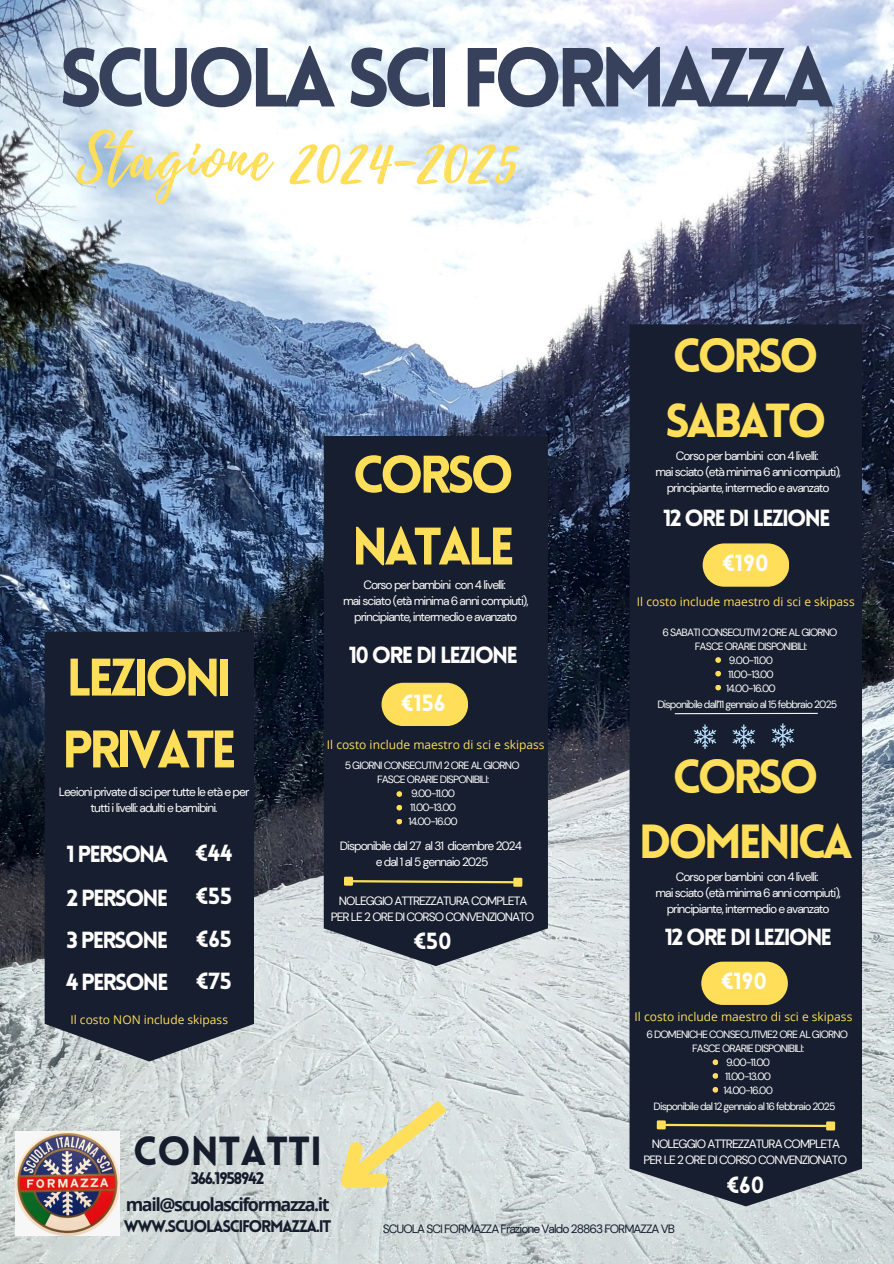
<style>
.page{position:relative;width:894px;height:1264px;background:#fff}
.page>*{position:absolute;margin:0;border:0;box-sizing:border-box;transform-origin:0 0}
.t1{font:900 81.75px "Lovelo";letter-spacing:-.08em;color:#38415c}
.t2{font:61.35px "Playlist Script";letter-spacing:.035em;color:#ffde59}
.t3{font:900 51.6px/71.8px "Lovelo";letter-spacing:-.08em;color:#ffde59}
.t4{font:900 46.8px/65.1px "Lovelo";letter-spacing:-.08em;color:#ffde59}
.t5{font:900 39.75px "Lovelo";color:#161e2e}
.t6{font:900 22.8px "Lovelo";letter-spacing:-.08em;color:#fffefd}
.t7{font:700 18px "Open Sans";letter-spacing:-.08em;color:#161e2e}
.t8{font:900 16.5px "Lovelo";letter-spacing:-.08em;color:#161e2e}
.t9{font:12px/16px "DM Sans";letter-spacing:-.08em;color:#fffefd;text-align:center}
.t10{font:12px "Open Sans";color:#ffde59}
.t11{font:12px "DM Sans";letter-spacing:-.08em;color:#161e2e}
.t12{font:10.5px "DM Sans";letter-spacing:-.08em;color:#fffefd}
</style>
<div class="page">
<img style="left:0;top:0;width:893px;height:1263px">
<svg style="left:305px;top:1086px;width:156px;height:140px;background:#d9dccd"></svg>
<div style="left:324px;top:436px;width:223px;height:530px;background:#161e2f"></div>
<div style="left:381px;top:682px;width:87px;height:44px;background:#ffde59;border-radius:22px"></div>
<svg style="left:353px;top:879px;width:160px;height:5px"></svg>
<div style="left:345px;top:877px;width:7px;height:7px;background:#ffde59"></div>
<div style="left:344px;top:876px;width:9px;height:9px;border:2px solid #ffde59"></div>
<div style="left:514px;top:878px;width:7px;height:7px;background:#ffde59"></div>
<div style="left:513px;top:877px;width:9px;height:9px;border:2px solid #ffde59"></div>
<svg style="left:396px;top:804px;width:6px;height:6px"></svg>
<svg style="left:396px;top:818px;width:6px;height:6px"></svg>
<svg style="left:396px;top:791px;width:6px;height:6px"></svg>
<div style="left:629px;top:324px;width:233px;height:882px;background:#161e2f"></div>
<svg style="left:665px;top:1122px;width:160px;height:6px"></svg>
<div style="left:657px;top:1121px;width:7px;height:7px;background:#ffde59"></div>
<div style="left:656px;top:1120px;width:9px;height:9px;border:2px solid #ffde59"></div>
<div style="left:827px;top:1122px;width:6px;height:7px;background:#ffde59"></div>
<div style="left:825px;top:1121px;width:9px;height:9px;border:2px solid #ffde59"></div>
<div style="left:702px;top:543px;width:87px;height:43px;background:#ffde59;border-radius:22px"></div>
<svg style="left:715px;top:670px;width:5px;height:6px"></svg>
<svg style="left:715px;top:684px;width:5px;height:6px"></svg>
<svg style="left:715px;top:657px;width:5px;height:6px"></svg>
<hr style="left:674px;top:713px;width:143px;height:1px;background:#eef3f7">
<svg style="left:712px;top:1072px;width:6px;height:6px"></svg>
<svg style="left:712px;top:1086px;width:6px;height:6px"></svg>
<svg style="left:712px;top:1059px;width:6px;height:6px"></svg>
<div style="left:701px;top:961px;width:86px;height:43px;background:#ffde59;border-radius:22px"></div>
<svg style="left:693px;top:724px;width:23px;height:25px"></svg>
<svg style="left:732px;top:724px;width:22px;height:25px"></svg>
<svg style="left:771px;top:723px;width:22px;height:25px"></svg>
<img style="left:15px;top:1131px;width:104px;height:104px">
<div style="left:45px;top:631px;width:209px;height:430px;background:#161e2f"></div>
<p class="t1" style="left:59px;top:45px;width:777px">SCUOLA SCI FORMAZZA</p>
<h3 class="t2" style="left:76px;top:115px;width:442px">Stagione 2024-2025</h3>
<p class="t3" style="left:62px;top:646px;width:176px">LEZIONI<br>PRIVATE</p>
<p class="t9" style="left:59px;top:783px;width:192px">Leeioni private di sci per tutte le età e per tutti i livelli: adulti e bamibini.</p>
<p class="t6" style="left:66px;top:845px;width:103px">1 PERSONA</p>
<h3 class="t6" style="left:196px;top:844px;width:38px">€44</h3>
<h5 class="t6" style="left:66px;top:888px;width:103px">2 PERSONE</h5>
<h5 class="t6" style="left:196px;top:887px;width:37px">€55</h5>
<h5 class="t6" style="left:67px;top:931px;width:103px">3 PERSONE</h5>
<h5 class="t6" style="left:197px;top:930px;width:37px">€65</h5>
<p class="t6" style="left:66px;top:973px;width:104px">4 PERSONE</p>
<p class="t6" style="left:197px;top:972px;width:36px">€75</p>
<p class="t10" style="left:70px;top:1010px;width:159px">Il costo NON include skipass</p>
<p class="t3" style="left:352px;top:444px;width:164px">CORSO<br>NATALE</p>
<p class="t9" style="left:363px;top:576px;width:144px">Corso per bambini con 4 livelli:</p>
<p class="t9" style="left:343px;top:592px;width:187px">mai sciato (età minima 6 anni compiuti), principiante, intermedio e avanzato</p>
<p class="t6" style="left:349px;top:645px;width:170px">10 ORE DI LEZIONE</p>
<h1 class="t6" style="left:401px;top:694px;width:45px">€156</h1>
<p class="t10" style="left:327px;top:736px;width:219px">Il costo include maestro di sci e skipass</p>
<h2 class="t12" style="left:344px;top:758px;width:176px">5 GIORNI CONSECUTIVI 2 ORE AL GIORNO</h2>
<h3 class="t12" style="left:377px;top:772px;width:114px">FASCE ORARIE DISPONIBILI:</h3>
<p class="t12" style="left:411px;top:786px;width:45px">9.00-11.00</p>
<p class="t12" style="left:410px;top:800px;width:47px">11.00-13.00</p>
<h5 class="t12" style="left:408px;top:814px;width:51px">14.00-16.00</h5>
<p class="t9" style="left:340px;top:838px;width:184px">Disponibile dal 27 al 31 dicembre 2024</p>
<p class="t9" style="left:375px;top:854px;width:114px">e dal 1 al 5 gennaio 2025</p>
<p class="t9" style="left:330px;top:893px;width:205px">NOLEGGIO ATTREZZATURA COMPLETA<br>PER LE 2 ORE DI CORSO CONVENZIONATO</p>
<p class="t6" style="left:414px;top:931px;width:39px">€50</p>
<p class="t5" style="left:133px;top:1134px;width:190px">CONTATTI</p>
<p class="t4" style="left:665px;top:328px;width:163px">CORSO<br>SABATO</p>
<p class="t9" style="left:675px;top:447px;width:144px">Corso per bambini con 4 livelli:</p>
<h5 class="t9" style="left:655px;top:463px;width:187px">mai sciato (età minima 6 anni compiuti), principiante, intermedio e avanzato</h5>
<p class="t6" style="left:663px;top:508px;width:169px">12 ORE DI LEZIONE</p>
<h3 class="t6" style="left:723px;top:553px;width:47px">€190</h3>
<p class="t10" style="left:636px;top:593px;width:219px">Il costo include maestro di sci e skipass</p>
<p class="t12" style="left:662px;top:625px;width:176px">6 SABATI CONSECUTIVI 2 ORE AL GIORNO</p>
<p class="t12" style="left:694px;top:639px;width:114px">FASCE ORARIE DISPONIBILI:</p>
<h5 class="t12" style="left:728px;top:653px;width:45px">9.00-11.00</h5>
<p class="t12" style="left:727px;top:667px;width:47px">11.00-13.00</p>
<p class="t12" style="left:726px;top:681px;width:51px">14.00-16.00</p>
<p class="t12" style="left:657px;top:697px;width:181px">Disponibile dall’11 gennaio al 15 febbraio 2025</p>
<p class="t4" style="left:638px;top:748px;width:215px;text-align:center">CORSO<br>DOMENICA</p>
<p class="t9" style="left:675px;top:868px;width:144px">Corso per bambini con 4 livelli:</p>
<p class="t9" style="left:655px;top:884px;width:187px">mai sciato (età minima 6 anni compiuti), principiante, intermedio e avanzato</p>
<p class="t6" style="left:664px;top:927px;width:169px">12 ORE DI LEZIONE</p>
<p class="t6" style="left:721px;top:971px;width:47px">€190</p>
<p class="t10" style="left:634px;top:1007px;width:219px">Il costo include maestro di sci e skipass</p>
<p class="t12" style="left:646px;top:1027px;width:203px">6 DOMENICHE CONSECUTIVIE2 ORE AL GIORNO</p>
<p class="t12" style="left:692px;top:1041px;width:114px">FASCE ORARIE DISPONIBILI:</p>
<p class="t12" style="left:726px;top:1055px;width:45px">9.00-11.00</p>
<p class="t12" style="left:725px;top:1069px;width:47px">11.00-13.00</p>
<p class="t12" style="left:723px;top:1083px;width:51px">14.00-16.00</p>
<p class="t12" style="left:653px;top:1099px;width:183px">Disponibile dal 12 gennaio al 16 febbraio 2025</p>
<p class="t9" style="left:643px;top:1135px;width:205px">NOLEGGIO ATTREZZATURA COMPLETA<br>PER LE 2 ORE DI CORSO CONVENZIONATO</p>
<p class="t8" style="left:191px;top:1171px;width:75px">366.1958942</p>
<p class="t7" style="left:126px;top:1191px;width:205px">mail@scuolasciformazza.it</p>
<p class="t8" style="left:124px;top:1219px;width:209px">WWW.SCUOLASCIFORMAZZA.IT</p>
<p class="t11" style="left:382px;top:1220px;width:294px">SCUOLA SCI FORMAZZA Frazione Valdo 28863 FORMAZZA VB</p>
<p class="t6" style="left:727px;top:1175px;width:38px">€60</p>
</div>
